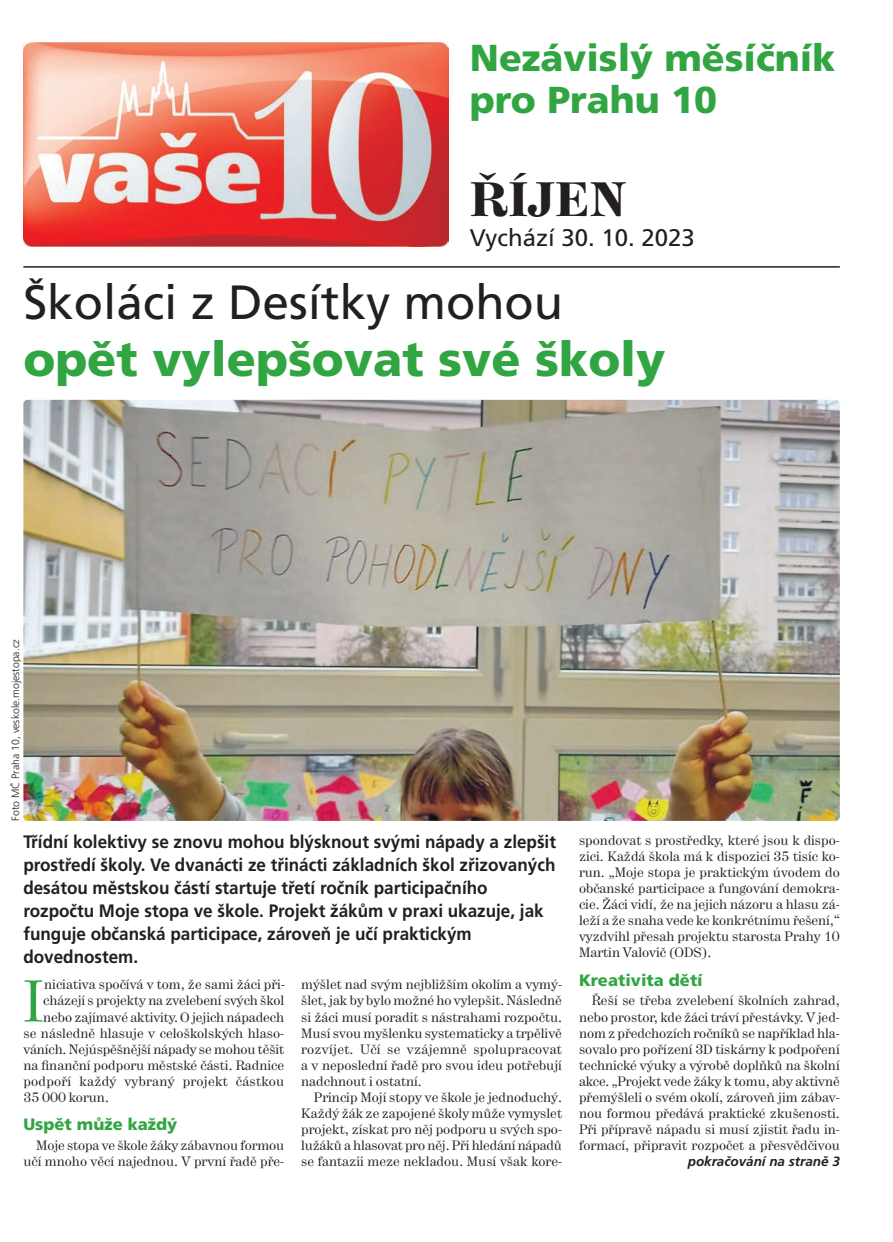
<style>
.page{position:relative;width:893px;height:1242px;background:#fff}
.page>*{position:absolute;margin:0;border:0;box-sizing:border-box;transform-origin:0 0}
.t1{font:58.5px "Hercules";color:#32a543}
.t2{font:900 48px "Frutiger CE";color:#32a543}
.t3{font:48px "Frutiger CE";color:#231f20}
.t4{font:500 48px "Hercules";letter-spacing:.015em;color:#231f20}
.t5{font:900 37.5px/42px "Frutiger CE";color:#32a543}
.t6{font:24px "Frutiger CE";color:#231f20}
.t7{font:700 18px/23px "Frutiger CE";color:#231f20;scale:.95 1}
.t8{font:900 16.5px "Frutiger CE";color:#32a543}
.t9{font:13.5px/16px "Hercules";color:#231f20;text-align:justify}
.t10{font:13.5px "Hercules";letter-spacing:.02em;color:#231f20}
.t11{font:italic 700 13.5px "Frutiger CE";color:#231f20}
.t12{font:300 10.5px "Frutiger CE";color:#231f20}
</style>
<div class="page">
<img style="left:23px;top:43px;width:426px;height:204px">
<hr style="left:23px;top:266px;width:817px;height:2px;background:#231f20">
<img style="left:23px;top:400px;width:817px;height:421px;border-radius:4px">
<h3 class="t5" style="left:470px;top:39px;width:367px">Nezávislý měsíčník pro Prahu 10</h3>
<h2 class="t4" style="left:470px;top:170px;width:157px">ŘÍJEN</h2>
<h3 class="t6" style="left:470px;top:227px;width:226px">Vychází 30. 10. 2023</h3>
<h2 class="t3" style="left:23px;top:282px;width:541px">Školáci z Desítky mohou</h2>
<h2 class="t2" style="left:23px;top:339px;width:644px">opět vylepšovat své školy</h2>
<p class="t12" style="left:11px;top:821px;width:183px;rotate:-90deg">Foto MČ Praha 10, veskole.mojestopa.cz</p>
<p class="t7" style="left:23px;top:831px;width:562px">Třídní kolektivy se znovu mohou blýsknout svými nápady a zlepšit prostředí školy. Ve dvanácti ze třinácti základních škol zřizovaných desátou městskou částí startuje třetí ročník participačního rozpočtu Moje stopa ve škole. Projekt žákům v praxi ukazuje, jak funguje občanská participace, zároveň je učí praktickým dovednostem.</p>
<h1 class="t1" style="left:23px;top:980px;width:21px">I</h1>
<p class="t9" style="left:44px;top:977px;width:242px">niciativa spočívá v tom, že sami žáci při-</p>
<p class="t9" style="left:43px;top:993px;width:242px">cházejí s projekty na zvelebení svých škol</p>
<p class="t9" style="left:43px;top:1010px;width:242px">nebo zajímavé aktivity. O jejich nápadech</p>
<p class="t9" style="left:23px;top:1026px;width:262px">se následně hlasuje v celoškolských hlaso-</p>
<p class="t9" style="left:23px;top:1042px;width:262px">váních. Nejúspěšnější nápady se mohou těšit</p>
<p class="t9" style="left:23px;top:1058px;width:262px">na finanční podporu městské části. Radnice</p>
<p class="t10" style="left:23px;top:1076px;width:262px">podpoří každý vybraný projekt částkou</p>
<p class="t9" style="left:23px;top:1090px;width:87px">35 000 korun.</p>
<p class="t8" style="left:23px;top:1117px;width:155px">Uspět může každý</p>
<p class="t9" style="left:23px;top:1138px;width:262px;text-align:right">Moje stopa ve škole žáky zábavnou formou učí mnoho věcí najednou. V první řadě pře-</p>
<p class="t9" style="left:301px;top:977px;width:262px">mýšlet nad svým nejbližším okolím a vymý&shy;šlet, jak by bylo možné ho vylepšit. Následně si žáci musí poradit s nástrahami rozpočtu.<br>Musí svou myšlenku systematicky a trpělivě rozvíjet. Učí se vzájemně spolupracovat a v neposlední řadě pro svou ideu potřebují nadchnout i ostatní.</p>
<p class="t9" style="left:301px;top:1090px;width:262px;text-indent:13px">Princip Mojí stopy ve škole je jednoduchý.<br>Každý žák ze zapojené školy může vymyslet projekt, získat pro něj podporu u svých spo&shy;lužáků a hlasovat pro něj. Při hledání nápadů se fantazii meze nekladou. Musí však kore-</p>
<p class="t9" style="left:579px;top:833px;width:262px">spondovat s prostředky, které jsou k dispo&shy;zici. Každá škola má k dispozici 35 tisíc ko&shy;run. „Moje stopa je praktickým úvodem do občanské participace a fungování demokra&shy;cie. Žáci vidí, že na jejich názoru a hlasu zá&shy;leží a že snaha vede ke konkrétnímu řešení,“ vyzdvihl přesah projektu starosta Prahy 10<br>Martin Valovič (ODS).</p>
<p class="t8" style="left:579px;top:973px;width:125px">Kreativita dětí</p>
<p class="t9" style="left:579px;top:993px;width:262px;text-indent:13px">Řeší se třeba zvelebení školních zahrad, nebo prostor, kde žáci tráví přestávky. V jed&shy;nom z předchozích ročníků se například hla&shy;sovalo pro pořízení 3D tiskárny k podpoření technické výuky a výrobě doplňků na školní akce. „Projekt vede žáky k tomu, aby aktivně přemýšleli o svém okolí, zároveň jim zábav&shy;nou formou předává praktické zkušenosti.<br>Při přípravě nápadu si musí zjistit řadu in&shy;formací, připravit rozpočet a přesvědčivou</p>
<p class="t11" style="left:688px;top:1155px;width:154px">pokračování na straně 3</p>
</div>
